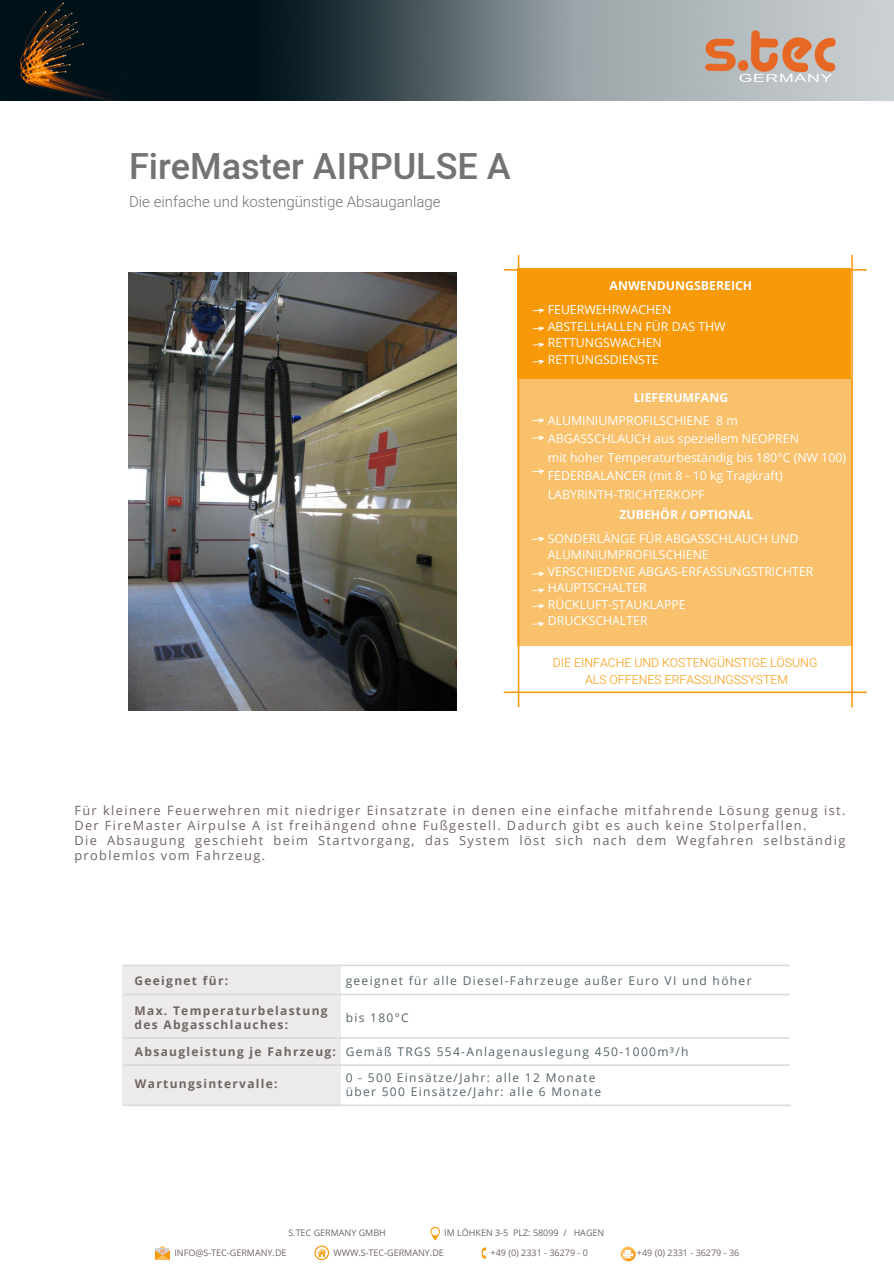
<style>
.page{position:relative;width:894px;height:1264px;background:#fff}
.page>*{position:absolute;margin:0;border:0;box-sizing:border-box;transform-origin:0 0}
.t1{font:500 36px "Heebo";color:#737373}
.t2{font:300 15px "Heebo";color:#737373}
.t3{font:12.75px/15.1px "Open Sans";letter-spacing:.11em;color:#706563}
.t4{font:12.3px/16.4px "Open Sans";color:#fff}
.t5{font:300 12.3px/16.4px "Heebo";color:#f8990a;text-align:center}
.t6{font:700 12.3px "Open Sans";color:#fff}
.t7{font:12px/26px "Open Sans";letter-spacing:.11em;color:#566368}
.t8{font:700 12px/14.1px "Open Sans";letter-spacing:.11em;color:#706563}
.t9{font:9px "Open Sans";color:#706563}
</style>
<div class="page">
<svg style="left:503px;top:255px;width:363px;height:452px"></svg>
<div style="left:517px;top:378px;width:334px;height:267px;background:#fac16c"></div>
<div style="left:517px;top:268px;width:334px;height:111px;background:#f8990a"></div>
<svg style="left:532px;top:308px;width:11px;height:5px"></svg>
<svg style="left:532px;top:326px;width:11px;height:5px"></svg>
<svg style="left:532px;top:418px;width:11px;height:5px"></svg>
<svg style="left:532px;top:436px;width:11px;height:4px"></svg>
<svg style="left:532px;top:537px;width:11px;height:4px"></svg>
<svg style="left:532px;top:572px;width:11px;height:4px"></svg>
<img style="left:0;top:0;width:893px;height:100px">
<svg style="left:155px;top:1246px;width:15px;height:13px"></svg>
<svg style="left:314px;top:1245px;width:15px;height:15px"></svg>
<svg style="left:481px;top:1247px;width:5px;height:11px"></svg>
<svg style="left:430px;top:1226px;width:10px;height:14px"></svg>
<svg style="left:431px;top:1227px;width:8px;height:8px"></svg>
<svg style="left:620px;top:1246px;width:15px;height:15px"></svg>
<svg style="left:623px;top:1249px;width:12px;height:12px"></svg>
<svg style="left:532px;top:343px;width:11px;height:4px"></svg>
<svg style="left:532px;top:360px;width:11px;height:4px"></svg>
<svg style="left:532px;top:469px;width:11px;height:5px"></svg>
<svg style="left:532px;top:604px;width:11px;height:5px"></svg>
<svg style="left:532px;top:622px;width:11px;height:4px"></svg>
<div style="left:122px;top:965px;width:219px;height:140px;background:#eceaea"></div>
<svg style="left:124px;top:994px;width:665px;height:1px"></svg>
<svg style="left:123px;top:1037px;width:666px;height:1px"></svg>
<svg style="left:123px;top:1064px;width:666px;height:1px"></svg>
<svg style="left:124px;top:1104px;width:666px;height:2px"></svg>
<svg style="left:123px;top:964px;width:666px;height:2px"></svg>
<img style="left:128px;top:273px;width:328px;height:438px">
<svg style="left:532px;top:588px;width:11px;height:5px"></svg>
<h1 class="t1" style="left:129px;top:141px;width:383px">FireMaster AIRPULSE A</h1>
<p class="t2" style="left:129px;top:192px;width:313px">Die einfache und kostengünstige Absauganlage</p>
<p class="t6" style="left:609px;top:276px;width:144px">ANWENDUNGSBEREICH</p>
<p class="t4" style="left:547px;top:301px;width:179px">FEUERWEHRWACHEN<br>ABSTELLHALLEN FÜR DAS THW<br>RETTUNGSWACHEN<br>RETTUNGSDIENSTE</p>
<p class="t6" style="left:633px;top:389px;width:96px">LIEFERUMFANG</p>
<p class="t4" style="left:547px;top:410px;width:300px;line-height:18.5px">ALUMINIUMPROFILSCHIENE 8 m<br>ABGASSCHLAUCH aus speziellem NEOPREN<br>mit hoher Temperaturbeständig bis 180°C (NW 100)<br>FEDERBALANCER (mit 8 - 10 kg Tragkraft)<br>LABYRINTH-TRICHTERKOPF</p>
<p class="t4" style="left:547px;top:530px;width:267px">SONDERLÄNGE FÜR ABGASSCHLAUCH UND<br>ALUMINIUMPROFILSCHIENE<br>VERSCHIEDENE ABGAS-ERFASSUNGSTRICHTER<br>HAUPTSCHALTER<br>RÜCKLUFT-STAUKLAPPE<br>DRUCKSCHALTER</p>
<p class="t6" style="left:619px;top:506px;width:136px">ZUBEHÖR / OPTIONAL</p>
<p class="t5" style="left:552px;top:655px;width:266px">DIE EINFACHE UND KOSTENGÜNSTIGE LÖSUNG<br>ALS OFFENES ERFASSUNGSSYSTEM</p>
<p class="t3" style="left:74px;top:802px;width:772px">Für kleinere Feuerwehren mit niedriger Einsatzrate in denen eine einfache mitfahrende Lösung genug ist.<br>Der FireMaster Airpulse A ist freihängend ohne Fußgestell. Dadurch gibt es auch keine Stolperfallen.<br>Die Absaugung geschieht beim Startvorgang, das System löst sich nach dem Wegfahren selbständig problemlos vom Fahrzeug.</p>
<p class="t8" style="left:134px;top:973px;width:95px">Geeignet für:</p>
<p class="t7" style="left:345px;top:967px;width:407px">geeignet für alle Diesel-Fahrzeuge außer Euro VI und höher</p>
<p class="t8" style="left:134px;top:1003px;width:194px">Max. Temperaturbelastung des Abgasschlauches:</p>
<p class="t8" style="left:135px;top:1044px;width:202px">Absaugleistung je Fahrzeug:</p>
<p class="t8" style="left:135px;top:1076px;width:144px">Wartungsintervalle:</p>
<p class="t7" style="left:345px;top:1003px;width:65px">bis 180°C</p>
<p class="t7" style="left:345px;top:1038px;width:344px">Gemäß TRGS 554-Anlagenauslegung 450-1000m³/h<br>0 - 500 Einsätze/Jahr: alle 12 Monate</p>
<p class="t7" style="left:345px;top:1077px;width:257px">über 500 Einsätze/Jahr: alle 6 Monate</p>
<p class="t9" style="left:288px;top:1226px;width:99px">S.TEC GERMANY GMBH</p>
<p class="t9" style="left:444px;top:1226px;width:161px">IM LÖHKEN 3-5 PLZ: 58099 / HAGEN</p>
<p class="t9" style="left:174px;top:1246px;width:114px">INFO@S-TEC-GERMANY.DE</p>
<p class="t9" style="left:333px;top:1246px;width:112px">WWW.S-TEC-GERMANY.DE</p>
<p class="t9" style="left:490px;top:1246px;width:99px">+49 (0) 2331 - 36279 - 0</p>
<p class="t9" style="left:636px;top:1246px;width:104px">+49 (0) 2331 - 36279 - 36</p>
</div>
